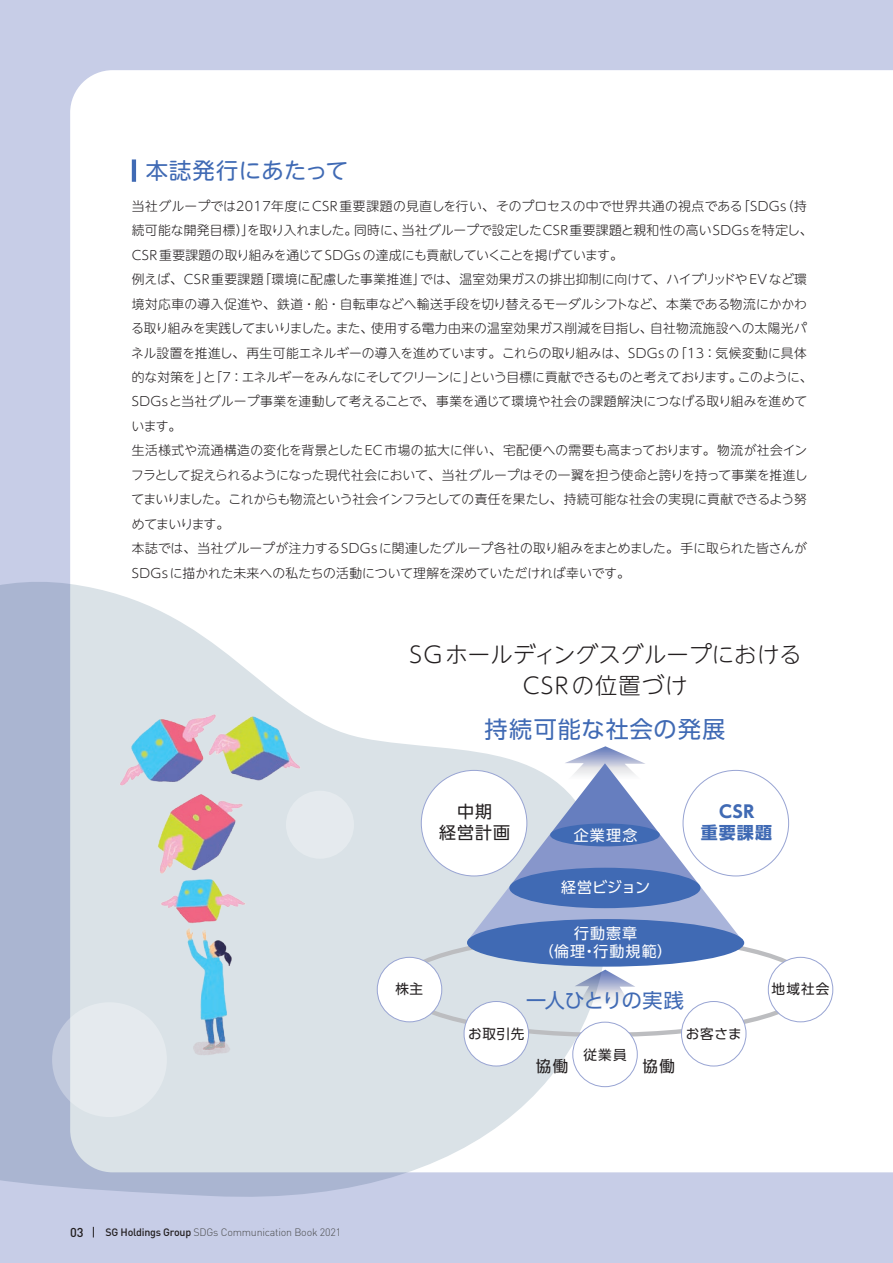
<style>
.page{position:relative;width:893px;height:1263px;background:#c7cde7}
.page>*{position:absolute;margin:0;border:0;box-sizing:border-box;transform-origin:0 0}
.t1{font:23.25px "UD Shin Go Pro";letter-spacing:.045em;color:#406ab4}
.t2{font:300 22.35px/32px "UD Shin M Go Pro";letter-spacing:.02em;color:#231f20;text-align:center}
.t3{font:22.35px "UD Shin M Go Pro";letter-spacing:.02em;color:#406ab4}
.t4{font:20.1px "UD Shin Go Pro";letter-spacing:-.03em;color:#406ab4}
.t5{font:700 16.95px/21.3px "UD Shin Go Pro";letter-spacing:.06em;color:#406ab4;text-align:center}
.t6{font:16.95px/21.3px "UD Shin Go Pro";letter-spacing:.06em;color:#231f20;text-align:center}
.t7{font:15.6px "UD Shin Go Pro";color:#231f20}
.t8{font:15px/18.8px "UD Shin Go Pro";letter-spacing:.065em;color:#fff;text-align:center}
.t9{font:13.65px "UD Shin Go Pro";letter-spacing:.065em;color:#231f20}
.t10{font:300 12.75px/24.5px "UD Shin M Go Pro";color:#231f20}
.t11{font:500 12.75px "DIN Pro";color:#231f20}
.t12{font:300 10.65px "DIN Pro";letter-spacing:-.02em;color:#4b4c4d}
.s1{font-weight:500;color:#231f20}
</style>
<div class="page">
<div style="left:70px;top:70px;width:823px;height:1102px;background:#fff"></div>
<svg style="left:0;top:580px;width:609px;height:617px;background:#dae1e9"></svg>
<img style="left:97px;top:699px;width:225px;height:370px">
<svg style="left:575px;top:970px;width:60px;height:36px;background:#d1d6e3"></svg>
<div style="left:464px;top:1001px;width:65px;height:65px;background:#fff;border:1px solid #98a4d3;border-radius:50%"></div>
<div style="left:572px;top:1022px;width:66px;height:65px;background:#fff;border:1px solid #98a4d3;border-radius:50%"></div>
<div style="left:681px;top:1001px;width:65px;height:65px;background:#fff;border:1px solid #98a4d3;border-radius:50%"></div>
<div style="left:768px;top:957px;width:65px;height:65px;background:#fff;border:1px solid #98a4d3;border-radius:50%"></div>
<div style="left:377px;top:957px;width:65px;height:65px;background:#fff;border:1px solid #98a4d3;border-radius:50%"></div>
<div style="left:683px;top:770px;width:106px;height:106px;background:#fff;border:1px solid #98a4d3;border-radius:50%"></div>
<div style="left:421px;top:770px;width:106px;height:106px;background:#fff;border:1px solid #98a4d3;border-radius:50%"></div>
<svg style="left:467px;top:746px;width:277px;height:195px"></svg>
<div style="left:509px;top:868px;width:191px;height:40px;background:#406ab4;border-radius:50%"></div>
<div style="left:467px;top:919px;width:277px;height:48px;background:#406ab4;border-radius:50%"></div>
<div style="left:550px;top:823px;width:110px;height:23px;background:#406ab4;border-radius:50%"></div>
<div style="left:286px;top:791px;width:68px;height:68px;background:#e5eaee;border-radius:50%"></div>
<svg style="left:52px;top:1002px;width:115px;height:115px;background:#e1e6ec"></svg>
<hr style="left:132px;top:159px;width:4px;height:23px;background:#406ab4">
<h2 class="t3" style="left:146px;top:152px;width:204px">本誌発行にあたって</h2>
<p class="t10" style="left:131px;top:193px;width:683px">当社グループでは2017年度にCSR重要課題の見直しを行い、そのプロセスの中で世界共通の視点である「SDGs（持続可能な開発目標）」を取り入れました。同時に、当社グループで設定したCSR重要課題と親和性の高いSDGsを特定し、CSR重要課題の取り組みを通じてSDGsの達成にも貢献していくことを掲げています。<br>例えば、CSR重要課題「環境に配慮した事業推進」では、温室効果ガスの排出抑制に向けて、ハイブリッドやEVなど環境対応車の導入促進や、鉄道・船・自転車などへ輸送手段を切り替えるモーダルシフトなど、本業である物流にかかわる取り組みを実践してまいりました。また、使用する電力由来の温室効果ガス削減を目指し、自社物流施設への太陽光パネル設置を推進し、再生可能エネルギーの導入を進めています。これらの取り組みは、SDGsの「13：気候変動に具体的な対策を」と「7：エネルギーをみんなにそしてクリーンに」という目標に貢献できるものと考えております。このように、SDGsと当社グループ事業を連動して考えることで、事業を通じて環境や社会の課題解決につなげる取り組みを進めています。<br>生活様式や流通構造の変化を背景としたEC市場の拡大に伴い、宅配便への需要も高まっております。物流が社会インフラとして捉えられるようになった現代社会において、当社グループはその一翼を担う使命と誇りを持って事業を推進してまいりました。これからも物流という社会インフラとしての責任を果たし、持続可能な社会の実現に貢献できるよう努めてまいります。<br>本誌では、当社グループが注力するSDGsに関連したグループ各社の取り組みをまとめました。手に取られた皆さんがSDGsに描かれた未来への私たちの活動について理解を深めていただければ幸いです。</p>
<h2 class="t2" style="left:410px;top:637px;width:394px">SGホールディングスグループにおける<br>CSRの位置づけ</h2>
<h1 class="t1" style="left:484px;top:711px;width:242px">持続可能な社会の発展</h1>
<p class="t9" style="left:395px;top:978px;width:29px">株主</p>
<h3 class="t6" style="left:439px;top:800px;width:73px">中期<br>経営計画</h3>
<p class="t8" style="left:574px;top:825px;width:65px">企業理念</p>
<p class="t8" style="left:561px;top:877px;width:91px">経営ビジョン</p>
<p class="t8" style="left:539px;top:923px;width:135px">行動憲章<br>（倫理・行動規範）</p>
<h3 class="t4" style="left:526px;top:984px;width:159px">一人ひとりの実践</h3>
<h3 class="t5" style="left:701px;top:800px;width:73px">CSR<br>重要課題</h3>
<p class="t9" style="left:772px;top:978px;width:59px">地域社会</p>
<p class="t9" style="left:468px;top:1023px;width:58px">お取引先</p>
<p class="t9" style="left:583px;top:1044px;width:45px">従業員</p>
<p class="t7" style="left:536px;top:1053px;width:34px">協働</p>
<p class="t7" style="left:643px;top:1053px;width:34px">協働</p>
<p class="t9" style="left:686px;top:1023px;width:58px">お客さま</p>
<p class="t11" style="left:70px;top:1222px;width:15px">03</p>
<p class="t12" style="left:105px;top:1224px;width:237px"><span class="s1">SG Holdings Group</span> SDGs Communication Book 2021</p>
</div>
